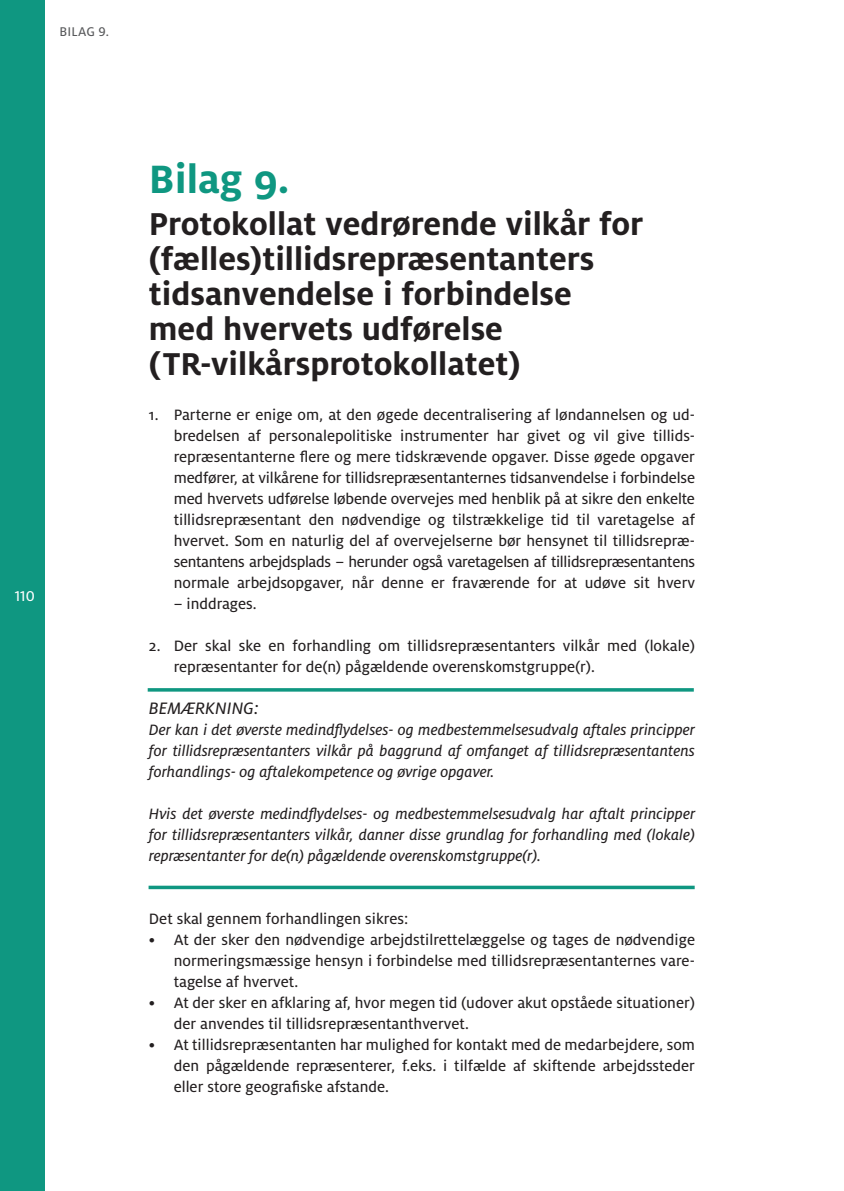
<style>
.page{position:relative;width:844px;height:1191px;background:#fff}
.page>*{position:absolute;margin:0;border:0;box-sizing:border-box;transform-origin:0 0}
.rubrik{font:700 43.75px "Milo OT";color:#0f9781}
.rubrik-2{font:700 35px "Milo OT";color:#231f20}
.boks_mellem{font:18.38px "Milo OT Text Ita";color:#231f20}
.brød{font:16.62px/21px "Milo OT Text";color:#231f20;text-align:justify}
.boks{font:16.62px/21px "Milo OT Text Ita";color:#231f20;text-align:justify}
.t1{font:15.75px "Milo OT Text";color:#fff}
.t2{font:14px "Milo OT Text";letter-spacing:.01em;color:#57585a}
</style>
<div class="page">
<div style="left:0;top:0;width:45px;height:1191px;background:#0f9781"></div>
<hr style="left:148px;top:688px;width:545px;height:3px;background:#0f9781">
<svg style="left:148px;top:885px;width:546px;height:4px;background:#38a896"></svg>
<p class="t2" style="left:60px;top:24px;width:51px">BILAG 9.</p>
<p class="t1" style="left:15px;top:587px;width:21px">110</p>
<p class="rubrik" style="left:149px;top:154px;width:142px">Bilag 9.</p>
<p class="rubrik-2" style="left:149px;top:204px;width:495px">Protokollat vedrørende vilkår for</p>
<p class="rubrik-2" style="left:149px;top:239px;width:447px">(fælles)tillidsrepræsentanters</p>
<p class="rubrik-2" style="left:149px;top:274px;width:424px">tidsanvendelse i forbindelse</p>
<p class="rubrik-2" style="left:149px;top:309px;width:355px">med hvervets udførelse</p>
<p class="rubrik-2" style="left:149px;top:344px;width:373px">(TR-vilkårsprotokollatet)</p>
<p class="brød" style="left:174px;top:404px;width:522px;text-indent:-25px">1. Parterne er enige om, at den øgede decentralisering af løndannelsen og ud&shy;bredelsen af personalepolitiske instrumenter har givet og vil give tillids&shy;repræsentanterne flere og mere tidskrævende opgaver. Disse øgede opgaver medfører, at vilkårene for tillidsrepræsentanternes tidsanvendelse i forbindelse med hvervets udførelse løbende overvejes med henblik på at sikre den enkelte tillidsrepræsentant den nødvendige og tilstrækkelige tid til varetagelse af hvervet. Som en naturlig del af overvejelserne bør hensynet til tillidsrepræ&shy;sentantens arbejdsplads – herunder også varetagelsen af tillidsrepræsentantens normale arbejdsopgaver, når denne er fraværende for at udøve sit hverv</p>
<p class="brød" style="left:174px;top:593px;width:84px">– inddrages.</p>
<p class="brød" style="left:174px;top:635px;width:522px;text-indent:-25px">2. Der skal ske en forhandling om tillidsrepræsentanters vilkår med (lokale) repræsentanter for de(n) pågældende overenskomstgruppe(r).</p>
<p class="boks_mellem" style="left:149px;top:698px;width:111px">BEMÆRKNING:</p>
<p class="boks" style="left:149px;top:719px;width:547px">Der kan i det øverste medindflydelses- og medbestemmelsesudvalg aftales principper for tillidsrepræsentanters vilkår på baggrund af omfanget af tillidsrepræsentantens forhandlings- og aftalekompetence og øvrige opgaver.</p>
<p class="boks" style="left:149px;top:803px;width:547px">Hvis det øverste medindflydelses- og medbestemmelsesudvalg har aftalt principper for tillidsrepræsentanters vilkår, danner disse grundlag for forhandling med (lokale) repræsentanter for de(n) pågældende overenskomstgruppe(r).</p>
<p class="brød" style="left:149px;top:908px;width:261px">Det skal gennem forhandlingen sikres:</p>
<p class="brød" style="left:174px;top:929px;width:522px;text-indent:-25px">• At der sker den nødvendige arbejdstilrettelæggelse og tages de nødvendige normeringsmæssige hensyn i forbindelse med tillidsrepræsentanternes vare&shy;tagelse af hvervet.</p>
<p class="brød" style="left:174px;top:992px;width:522px;text-indent:-25px">• At der sker en afklaring af, hvor megen tid (udover akut opståede situationer) der anvendes til tillidsrepræsentanthvervet.</p>
<p class="brød" style="left:174px;top:1034px;width:522px;text-indent:-25px">• At tillidsrepræsentanten har mulighed for kontakt med de medarbejdere, som den pågældende repræsenterer, f.eks. i tilfælde af skiftende arbejdssteder eller store geografiske afstande.</p>
</div>
